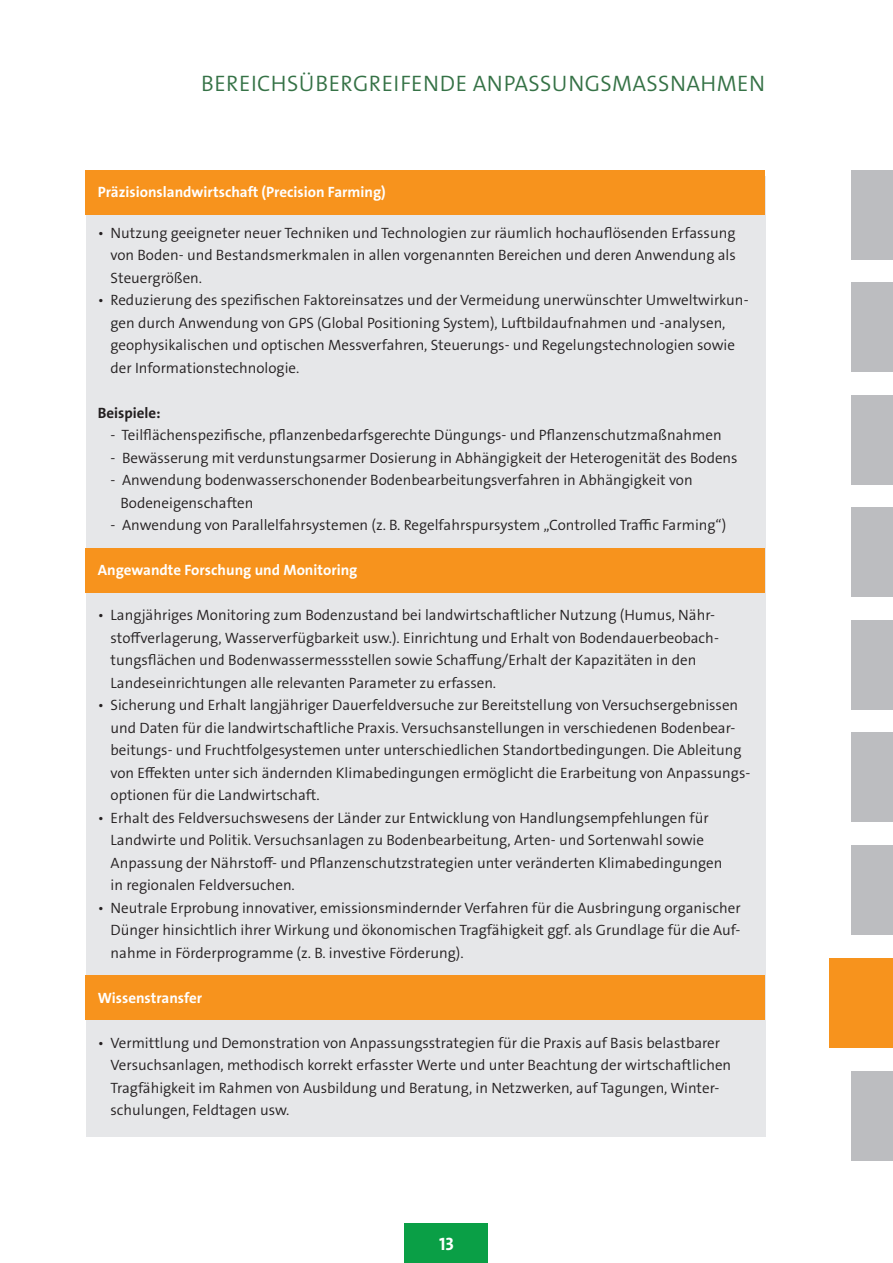
<style>
.page{position:relative;width:893px;height:1263px;background:#fff}
.page>*{position:absolute;margin:0;border:0;box-sizing:border-box;transform-origin:0 0}
.t1{font:300 22.5px "The Sans LP";letter-spacing:.02em;color:#357246}
.t2{font:700 18px "The Sans LP";color:#fff}
.t3{font:300 15px/22.5px "The Sans LP";color:#231f20}
.t4{font:700 15px "The Sans LP";color:#fff}
.t5{font:700 15px "The Sans LP";color:#231f20}
</style>
<div class="page">
<div style="left:405px;top:1223px;width:83px;height:40px;background:#0a9f46"></div>
<div style="left:851px;top:1071px;width:42px;height:89px;background:#bcbdc0"></div>
<div style="left:851px;top:733px;width:42px;height:89px;background:#bcbdc0"></div>
<div style="left:851px;top:845px;width:42px;height:89px;background:#bcbdc0"></div>
<div style="left:851px;top:620px;width:42px;height:89px;background:#bcbdc0"></div>
<div style="left:851px;top:508px;width:42px;height:89px;background:#bcbdc0"></div>
<div style="left:851px;top:395px;width:42px;height:89px;background:#bcbdc0"></div>
<div style="left:851px;top:283px;width:42px;height:89px;background:#bcbdc0"></div>
<div style="left:851px;top:170px;width:42px;height:89px;background:#bcbdc0"></div>
<div style="left:829px;top:958px;width:64px;height:89px;background:#f7931d"></div>
<div style="left:86px;top:177px;width:679px;height:960px;background:#e6e7e9"></div>
<div style="left:85px;top:170px;width:680px;height:45px;background:#f7931d"></div>
<div style="left:85px;top:548px;width:680px;height:44px;background:#f7931d"></div>
<div style="left:85px;top:975px;width:680px;height:44px;background:#f7931d"></div>
<h1 class="t1" style="left:201px;top:69px;width:71px">Bereichsüber</h1>
<h1 class="t1" style="left:353px;top:69px;width:163px">greifende Anpass</h1>
<h1 class="t1" style="left:552px;top:69px;width:65px">ungsma</h1>
<h1 class="t1" style="left:647px;top:69px;width:56px">SSnahme</h1>
<h1 class="t1" style="left:749px;top:69px;width:17px">n</h1>
<p class="t4" style="left:98px;top:182px;width:290px">Präzisionslandwirtschaft (Precision Farming)</p>
<p class="t3" style="left:111px;top:221px;width:627px;text-align:justify;text-indent:-13px">• Nutzung geeigneter neuer Techniken und Technologien zur räumlich hochauflösenden Erfassung von Boden- und Bestandsmerkmalen in allen vorgenannten Bereichen und deren Anwendung als Steuergrößen.</p>
<p class="t3" style="left:111px;top:289px;width:640px;text-indent:-13px">• Reduzierung des spezifischen Faktoreinsatzes und der Vermeidung unerwünschter Umweltwirkun&shy;gen durch Anwendung von GPS (Global Positioning System), Luftbildaufnahmen und -analysen, geophysikalischen und optischen Messverfahren, Steuerungs- und Regelungstechnologien sowie der I nformationstechnologie.</p>
<p class="t5" style="left:98px;top:403px;width:64px">Beispiele:</p>
<p class="t3" style="left:111px;top:424px;width:613px">- Teilflächenspezifische, pflanzenbedarfsgerechte Düngungs- und Pflanzenschutzmaßnahmen</p>
<p class="t3" style="left:111px;top:446px;width:629px">- Bewässerung mit verdunstungsarmer Dosierung in Abhängigkeit der Heterogenität des Bodens</p>
<p class="t3" style="left:120px;top:469px;width:574px;text-indent:-10px">- Anwendung bodenwasserschonender Bodenbearbeitungsverfahren in Abhängigkeit von<br>Bodeneigenschaften</p>
<p class="t3" style="left:111px;top:514px;width:617px">- Anwendung von Parallelfahrsystemen (z. B. Regelfahrspursystem „Controlled Traffic Farming“)</p>
<p class="t4" style="left:98px;top:560px;width:261px">Angewandte Forschung und Monitoring</p>
<p class="t3" style="left:111px;top:604px;width:610px;text-indent:-13px">• Langjähriges Monitoring zum Bodenzustand bei landwirtschaftlicher Nutzung (Humus, Nähr&shy;stoffverlagerung, Wasserverfügbarkeit usw.). Einrichtung und Erhalt von Bodendauerbeobach&shy;tungsflächen und Bodenwassermessstellen sowie Schaffung/Erhalt der Kapazitäten in den Landeseinrichtungen alle relevanten Parameter zu erfassen.</p>
<p class="t3" style="left:111px;top:694px;width:641px;text-indent:-13px">• Sicherung und Erhalt langjähriger Dauerfeldversuche zur Bereitstellung von Versuchsergebnissen und Daten für die landwirtschaftliche Praxis. Versuchsanstellungen in verschiedenen Bodenbear&shy;beitungs- und Fruchtfolgesystemen unter unterschiedlichen Standortbedingungen. Die Ableitung von Effekten unter sich ändernden Klimabedingungen ermöglicht die Erarbeitung von Anpassungs&shy;optionen für die Landwirtschaft.</p>
<p class="t3" style="left:111px;top:806px;width:613px;text-indent:-13px">• Erhalt des Feldversuchswesens der Länder zur Entwicklung von Handlungsempfehlungen für Landwirte und Politik. Versuchsanlagen zu Bodenbearbeitung, Arten- und Sortenwahl sowie Anpassung der Nährstoff- und Pflanzenschutzstrategien unter veränderten Klimabedingungen in regionalen Feldversuchen.</p>
<p class="t3" style="left:111px;top:896px;width:632px;text-align:justify;text-indent:-13px">• Neutrale Erprobung innovativer, emissionsmindernder Verfahren für die Ausbringung organischer Dünger hinsichtlich ihrer Wirkung und ökonomischen Tragfähigkeit ggf. als Grundlage für die Auf&shy;nahme in Förderprogramme (z. B. investive Förderung).</p>
<p class="t4" style="left:98px;top:988px;width:106px">Wissenstransfer</p>
<p class="t3" style="left:111px;top:1031px;width:622px;text-indent:-13px">• Vermittlung und Demonstration von Anpassungsstrategien für die Praxis auf Basis belastbarer Versuchsanlagen, methodisch korrekt erfasster Werte und unter Beachtung der wirtschaftlichen Tragfähigkeit im Rahmen von Ausbildung und Beratung, in Netzwerken, auf Tagungen, Winter&shy;schulungen, Feldtagen usw.</p>
<p class="t2" style="left:439px;top:1232px;width:16px">13</p>
</div>
